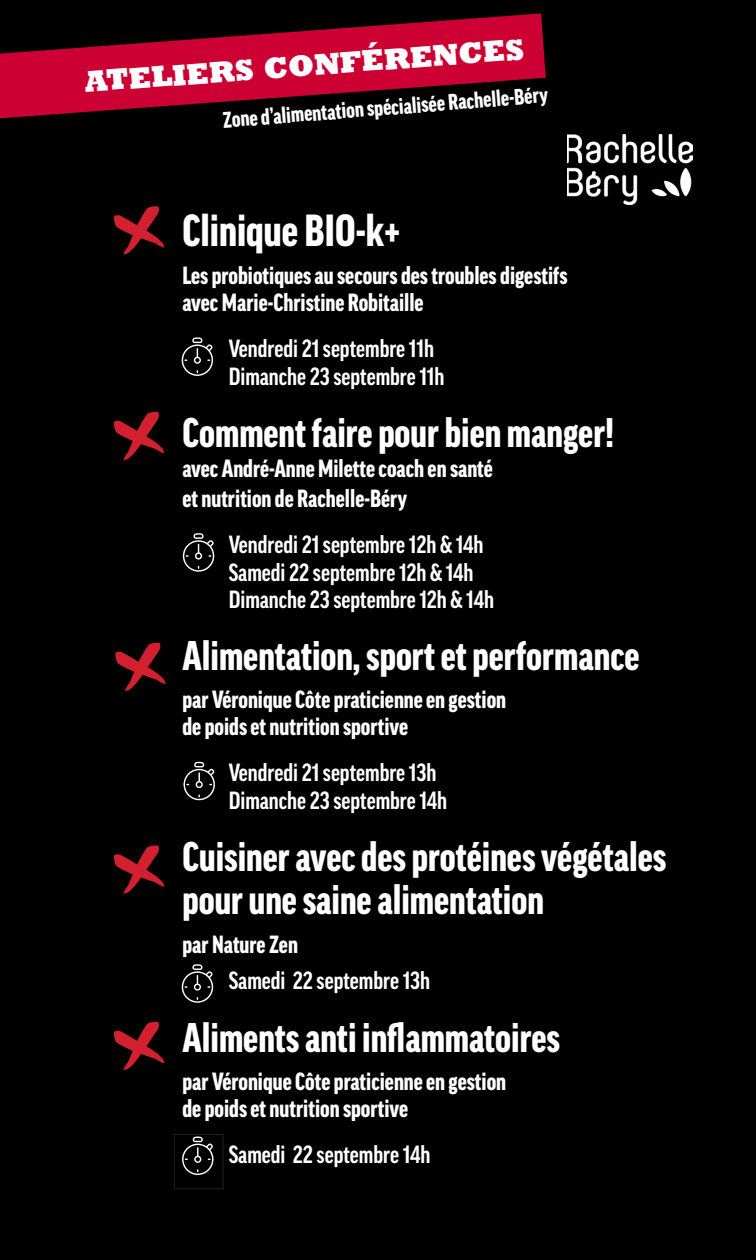
<style>
.page{position:relative;width:756px;height:1260px;background:#000001}
.page>*{position:absolute;margin:0;border:0;box-sizing:border-box;transform-origin:0 0}
.t1{font:900 condensed 43.4px "Good Pro";color:#fff}
.t2{font:900 condensed 40.07px/43.4px "Good Pro";color:#fff}
.t3{font:800 30.28px "Rockwell";color:#fff}
.t4{font:900 condensed 23.97px/26.6px "Good Pro";color:#fff}
.t5{font:700 condensed 23.97px/27.3px "Good Pro";color:#fff}
.t6{font:900 condensed 21.88px "Good Pro";color:#fff}
</style>
<div class="page">
<svg style="left:182px;top:337px;width:31px;height:39px"></svg>
<svg style="left:183px;top:533px;width:31px;height:39px"></svg>
<svg style="left:114px;top:206px;width:50px;height:48px"></svg>
<svg style="left:114px;top:412px;width:50px;height:48px"></svg>
<svg style="left:115px;top:643px;width:51px;height:48px"></svg>
<svg style="left:114px;top:845px;width:50px;height:49px"></svg>
<svg style="left:114px;top:1022px;width:50px;height:48px"></svg>
<svg style="left:0;top:13px;width:546px;height:105px;fill:#c03"></svg>
<img style="left:567px;top:134px;width:126px;height:70px">
<svg style="left:184px;top:762px;width:31px;height:38px"></svg>
<svg style="left:182px;top:964px;width:31px;height:39px"></svg>
<svg style="left:182px;top:1136px;width:31px;height:39px"></svg>
<div style="left:174px;top:1134px;width:49px;height:55px;border:1px solid #231f20"></div>
<p class="t3" style="left:83px;top:62px;width:442px;rotate:-4deg">ATELIERS CONFÉRENCES</p>
<p class="t6" style="left:222px;top:109px;width:328px;rotate:-5deg">Zone d’alimentation spécialisée Rachelle-Béry</p>
<p class="t1" style="left:182px;top:207px;width:220px">Clinique BIO-k+</p>
<p class="t4" style="left:182px;top:263px;width:387px">Les probiotiques au secours des troubles digestifs avec Marie-Christine Robitaille</p>
<p class="t5" style="left:229px;top:335px;width:217px">Vendredi 21 septembre 11h<br>Dimanche 23 septembre 11h</p>
<p class="t2" style="left:182px;top:411px;width:433px">Comment faire pour bien manger!</p>
<p class="t4" style="left:182px;top:453px;width:312px;line-height:30.1px">avec André-Anne Milette coach en santé et nutrition de Rachelle-Béry</p>
<p class="t5" style="left:229px;top:531px;width:267px">Vendredi 21 septembre 12h &amp; 14h<br>Samedi 22 septembre 12h &amp; 14h<br>Dimanche 23 septembre 12h &amp; 14h</p>
<p class="t2" style="left:182px;top:634px;width:459px">Alimentation, sport et performance</p>
<p class="t4" style="left:182px;top:687px;width:325px">par Véronique Côte praticienne en gestion de poids et nutrition sportive</p>
<p class="t5" style="left:229px;top:759px;width:220px">Vendredi 21 septembre 13h<br>Dimanche 23 septembre 14h</p>
<p class="t2" style="left:182px;top:835px;width:486px">Cuisiner avec des protéines végétales pour une saine alimentation</p>
<p class="t4" style="left:182px;top:931px;width:117px">par Nature Zen</p>
<p class="t5" style="left:229px;top:967px;width:203px">Samedi 22 septembre 13h</p>
<p class="t2" style="left:182px;top:1016px;width:379px">Aliments anti inflammatoires</p>
<p class="t4" style="left:182px;top:1068px;width:325px">par Véronique Côte praticienne en gestion de poids et nutrition sportive</p>
<p class="t5" style="left:229px;top:1141px;width:203px">Samedi 22 septembre 14h</p>
</div>
